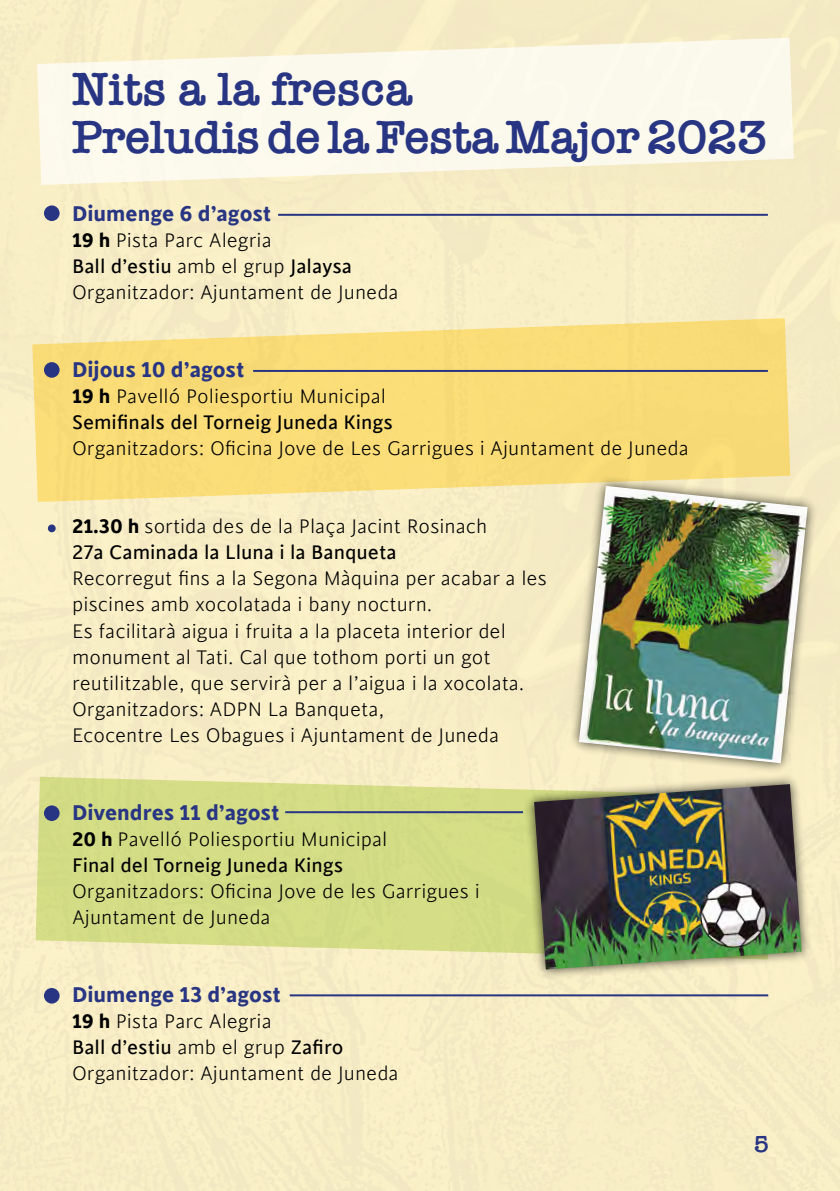
<style>
.page{position:relative;width:840px;height:1191px;background:#fff}
.page>*{position:absolute;margin:0;border:0;box-sizing:border-box;transform-origin:0 0}
.t1{font:600 48px/48px "American Typewriter";letter-spacing:-.01em;color:#283583}
.t2{font:700 24px "Cinta";color:#283583}
.t3{font:600 24px "American Typewriter";color:#283583}
.t4{font:300 22px/26px "Cinta";color:#000}
.t5{font:22px/26px "Cinta";color:#000}
.s1{font-weight:700}
.s2{font-weight:400}
.s3{font-weight:300}
</style>
<div class="page">
<div style="left:0;top:0;width:839px;height:1191px;background:#f8edc5"></div>
<svg style="left:32px;top:318px;width:757px;height:184px;background:#f8de80"></svg>
<svg style="left:36px;top:777px;width:487px;height:182px;background:#d7de8b"></svg>
<svg style="left:37px;top:38px;width:756px;height:147px;background:#faf6e4"></svg>
<hr style="left:278px;top:214px;width:489px;height:2px;background:#283583">
<hr style="left:253px;top:370px;width:514px;height:2px;background:#283583">
<hr style="left:285px;top:811px;width:237px;height:2px;background:#283583">
<div style="left:44px;top:205px;width:16px;height:16px;background:#283583;border-radius:50%"></div>
<div style="left:44px;top:805px;width:16px;height:16px;background:#283583;border-radius:50%"></div>
<div style="left:44px;top:988px;width:16px;height:15px;background:#283583;border-radius:50%"></div>
<div style="left:44px;top:362px;width:16px;height:16px;background:#283583;border-radius:50%"></div>
<hr style="left:289px;top:994px;width:478px;height:2px;background:#283583">
<div style="left:523px;top:773px;width:289px;height:207px;background:#000;opacity:.75"></div>
<img style="left:534px;top:784px;width:267px;height:185px">
<div style="left:568px;top:475px;width:250px;height:298px;background:#000;opacity:.75"></div>
<img style="left:578px;top:486px;width:229px;height:277px">
<div style="left:48px;top:524px;width:8px;height:8px;background:#283583;border-radius:50%"></div>
<h1 class="t1" style="left:72px;top:64px;width:697px">Nits a la fresca<br>Preludis de la Festa Major 2023</h1>
<p class="t2" style="left:72px;top:199px;width:201px">Diumenge 6 d’agost</p>
<p class="t4" style="left:72px;top:228px;width:328px"><span class="s1">19 h</span> Pista Parc Alegria<br><span class="s2">Ball d’estiu</span> amb el grup <span class="s2">Jalaysa<br></span>Organitzador: Ajuntament de Juneda</p>
<p class="t2" style="left:72px;top:355px;width:174px">Dijous 10 d’agost</p>
<p class="t5" style="left:72px;top:384px;width:322px"><span class="s1">19 h</span> <span class="s3">Pavelló Poliesportiu Municipal<br></span>Semifinals del Torneig Juneda Kings</p>
<p class="t4" style="left:72px;top:436px;width:618px">Organitzadors: Oficina Jove de Les Garrigues i Ajuntament de Juneda</p>
<p class="t4" style="left:72px;top:514px;width:416px"><span class="s1">21.30 h</span> sortida des de la Plaça Jacint Rosinach<br><span class="s2">27a Caminada la Lluna i la Banqueta</span></p>
<p class="t4" style="left:72px;top:566px;width:476px">Recorregut fins a la Segona Màquina per acabar a les piscines amb xocolatada i bany nocturn.<br>Es facilitarà aigua i fruita a la placeta interior del monument al Tati. Cal que tothom porti un got reutilitzable, que servirà per a l’aigua i la xocolata.<br>Organitzadors: ADPN La Banqueta,<br>Ecocentre Les Obagues i Ajuntament de Juneda</p>
<p class="t2" style="left:72px;top:797px;width:209px">Divendres 11 d’agost</p>
<p class="t4" style="left:72px;top:826px;width:317px"><span class="s1">20 h</span> Pavelló Poliesportiu Municipal<br><span class="s2">Final del Torneig Juneda Kings</span></p>
<p class="t4" style="left:72px;top:878px;width:409px">Organitzadors: Oficina Jove de les Garrigues i<br>Ajuntament de Juneda</p>
<p class="t2" style="left:72px;top:979px;width:210px">Diumenge 13 d’agost</p>
<p class="t4" style="left:72px;top:1008px;width:328px"><span class="s1">19 h</span> Pista Parc Alegria<br><span class="s2">Ball d’estiu</span> amb el grup <span class="s2">Zafiro<br></span>Organitzador: Ajuntament de Juneda</p>
<p class="t3" style="left:753px;top:1125px;width:17px">5</p>
</div>
